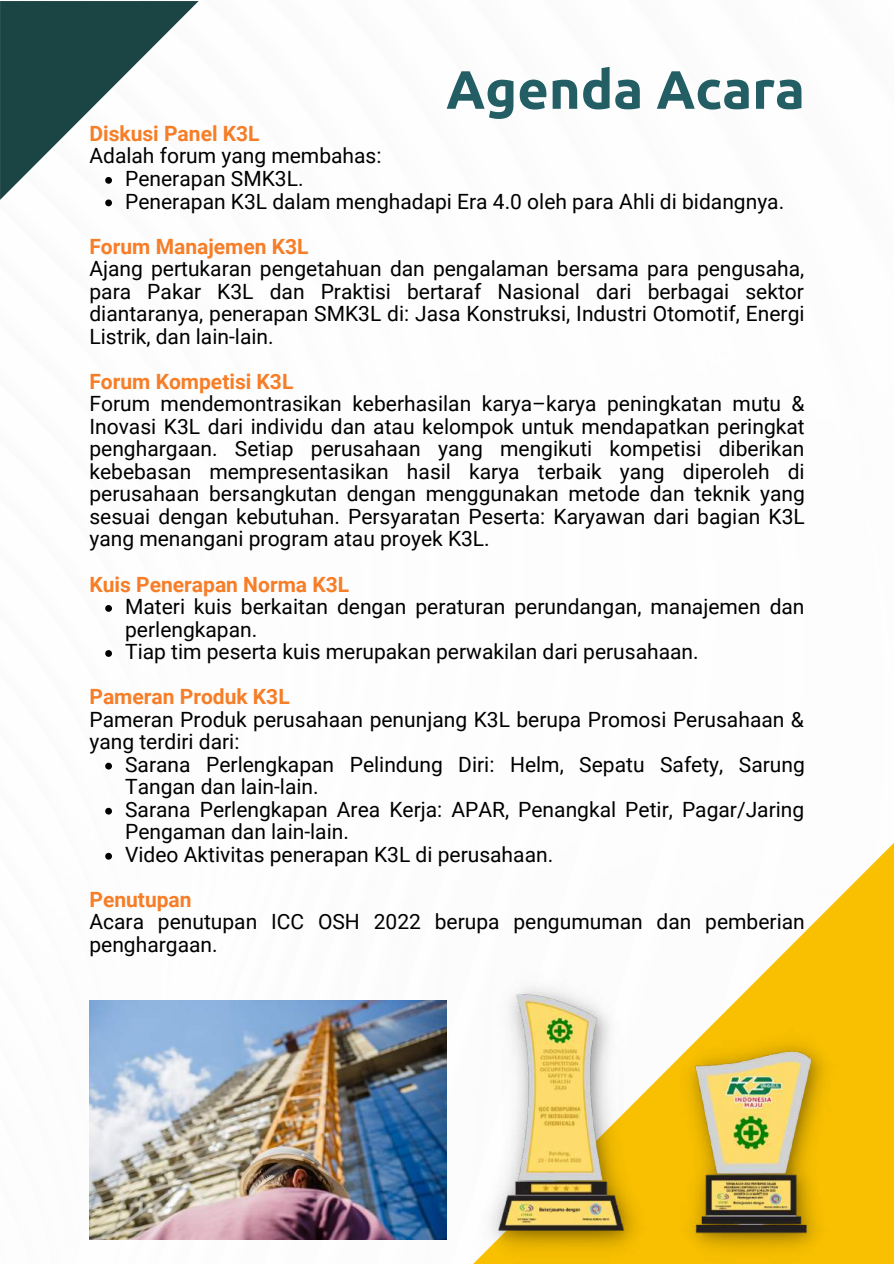
<style>
.page{position:relative;width:894px;height:1264px;background:#fff}
.page>*{position:absolute;margin:0;border:0;box-sizing:border-box;transform-origin:0 0}
.t1{font:700 54px "Ubuntu";color:#225e64}
.t2{font:21px/22.5px "Roboto";color:#000}
.t3{font:700 21px "Roboto";color:#f67e28}
</style>
<div class="page">
<svg style="left:353px;top:844px;width:540px;height:419px"></svg>
<svg style="left:0;top:1px;width:199px;height:205px"></svg>
<svg style="left:105px;top:605px;width:7px;height:7px"></svg>
<svg style="left:105px;top:650px;width:7px;height:7px"></svg>
<svg style="left:105px;top:762px;width:7px;height:7px"></svg>
<svg style="left:105px;top:807px;width:7px;height:7px"></svg>
<svg style="left:105px;top:852px;width:7px;height:7px"></svg>
<img style="left:89px;top:1000px;width:357px;height:239px">
<img style="left:478px;top:972px;width:170px;height:291px">
<img style="left:674px;top:1027px;width:163px;height:236px">
<p class="t3" style="left:89px;top:121px;width:172px">Diskusi Panel K3L</p>
<p class="t2" style="left:89px;top:145px;width:293px">Adalah forum yang membahas:</p>
<h1 class="t1" style="left:446px;top:58px;width:360px">Agenda Acara</h1>
<p class="t2" style="left:125px;top:167px;width:660px">Penerapan SMK3L.<br>Penerapan K3L dalam menghadapi Era 4.0 oleh para Ahli di bidangnya.</p>
<p class="t3" style="left:89px;top:234px;width:221px">Forum Manajemen K3L</p>
<p class="t2" style="left:89px;top:258px;width:716px;text-align:justify">Ajang pertukaran pengetahuan dan pengalaman bersama para pengusaha, para Pakar K3L dan Praktisi bertaraf Nasional dari berbagai sektor diantaranya, penerapan SMK3L di: Jasa Konstruksi, Industri Otomotif, Energi Listrik, dan lain-lain.</p>
<p class="t3" style="left:89px;top:369px;width:205px">Forum Kompetisi K3L</p>
<p class="t2" style="left:89px;top:393px;width:716px;text-align:justify">Forum mendemontrasikan keberhasilan karya–karya peningkatan mutu &amp; Inovasi K3L dari individu dan atau kelompok untuk mendapatkan peringkat penghargaan. Setiap perusahaan yang mengikuti kompetisi diberikan kebebasan mempresentasikan hasil karya terbaik yang diperoleh di perusahaan bersangkutan dengan menggunakan metode dan teknik yang sesuai dengan kebutuhan. Persyaratan Peserta: Karyawan dari bagian K3L yang menangani program atau proyek K3L.</p>
<p class="t3" style="left:89px;top:572px;width:261px">Kuis Penerapan Norma K3L</p>
<p class="t2" style="left:125px;top:595px;width:680px">Materi kuis berkaitan dengan peraturan perundangan, manajemen dan perlengkapan.<br>Tiap tim peserta kuis merupakan perwakilan dari perusahaan.</p>
<p class="t3" style="left:89px;top:684px;width:202px">Pameran Produk K3L</p>
<p class="t2" style="left:89px;top:708px;width:715px">Pameran Produk perusahaan penunjang K3L berupa Promosi Perusahaan &amp; yang terdiri dari:</p>
<p class="t2" style="left:125px;top:753px;width:681px">Sarana Perlengkapan Pelindung Diri: Helm, Sepatu Safety, Sarung Tangan dan lain-lain.<br>Sarana Perlengkapan Area Kerja: APAR, Penangkal Petir, Pagar/Jaring Pengaman dan lain-lain.<br>Video Aktivitas penerapan K3L di perusahaan.</p>
<p class="t3" style="left:89px;top:887px;width:104px">Penutupan</p>
<p class="t2" style="left:89px;top:911px;width:716px">Acara penutupan ICC OSH 2022 berupa pengumuman dan pemberian penghargaan.</p>
</div>
